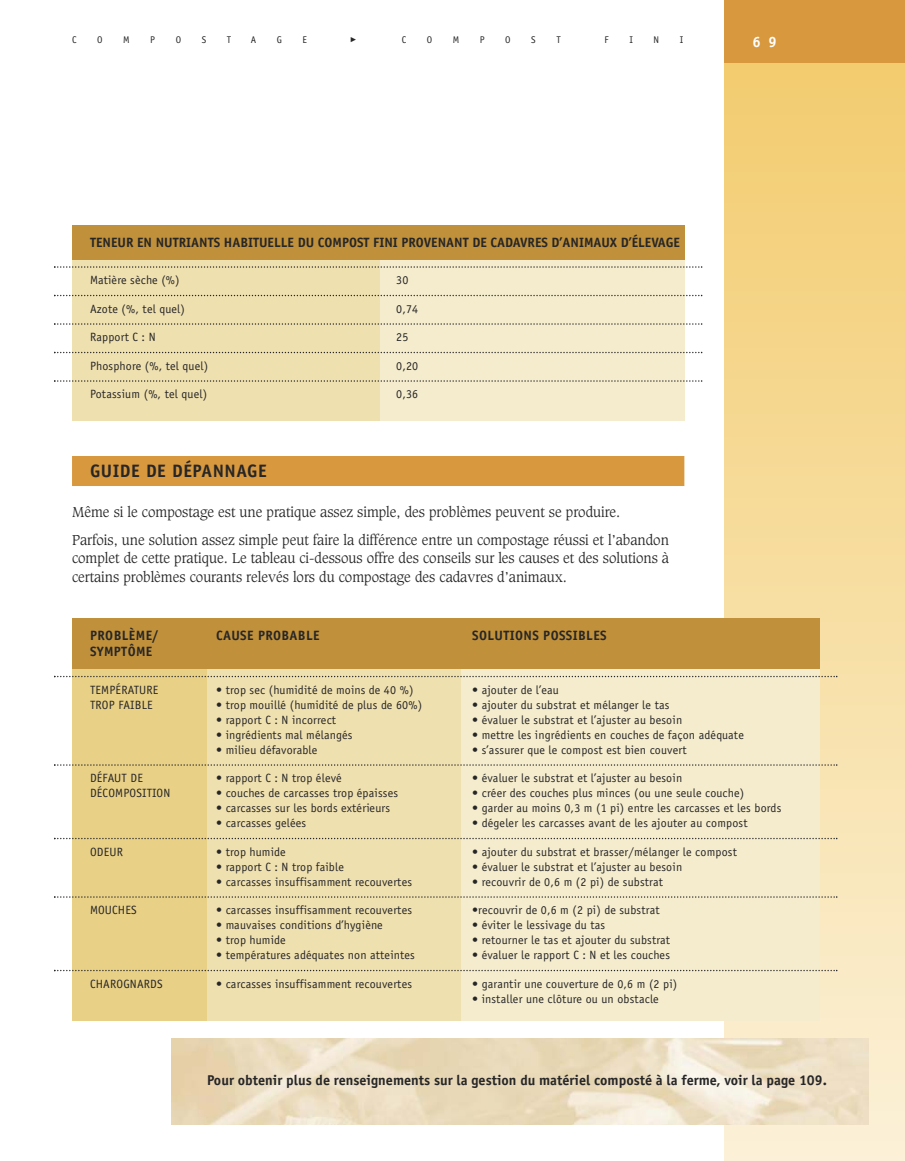
<style>
.page{position:relative;width:905px;height:1161px;background:#fff}
.page>*{position:absolute;margin:0;border:0;box-sizing:border-box;transform-origin:0 0}
.t1{font:700 18px "Officina Sans";letter-spacing:.03em;color:#272627}
.t2{font:700 15px "Officina Sans";color:#fff}
.t3{font:700 14.25px "Officina Sans";color:#272627}
.t4{font:300 13.8px/27.8px "Caxton";color:#272627}
.t5{font:700 13.5px "Officina Sans";color:#272627}
.t6{font:700 13.5px "Officina Sans";letter-spacing:.03em;color:#272627}
.t7{font:700 13.5px "Officina Sans";letter-spacing:.025em;color:#272627}
.t8{font:12px "Officina Sans";letter-spacing:.015em;color:#272627}
.t9{font:9.75px "Officina Sans";color:#272627}
</style>
<div class="page">
<div style="left:724px;top:63px;width:180px;height:1098px;background:linear-gradient(to bottom,#f3cc6f,#fbf1d8)"></div>
<div style="left:724px;top:0;width:180px;height:63px;background:#d8983e"></div>
<div style="left:72px;top:258px;width:307px;height:162px;background:#efe0af"></div>
<div style="left:379px;top:258px;width:305px;height:162px;background:#f5eccd"></div>
<div style="left:72px;top:225px;width:612px;height:35px;background:#c0913a"></div>
<svg style="left:54px;top:266px;width:648px;height:2px"></svg>
<svg style="left:54px;top:295px;width:648px;height:1px"></svg>
<svg style="left:54px;top:323px;width:648px;height:2px"></svg>
<svg style="left:54px;top:352px;width:648px;height:1px"></svg>
<svg style="left:54px;top:380px;width:648px;height:2px"></svg>
<div style="left:72px;top:456px;width:612px;height:30px;background:#d8983e"></div>
<div style="left:72px;top:651px;width:135px;height:370px;background:#e8d087"></div>
<div style="left:207px;top:651px;width:254px;height:370px;background:#efe0af"></div>
<div style="left:461px;top:651px;width:358px;height:370px;background:#f5eccd"></div>
<div style="left:72px;top:618px;width:747px;height:51px;background:#c0913a"></div>
<svg style="left:54px;top:676px;width:783px;height:1px"></svg>
<svg style="left:54px;top:764px;width:783px;height:2px"></svg>
<svg style="left:54px;top:838px;width:783px;height:1px"></svg>
<svg style="left:54px;top:896px;width:783px;height:2px"></svg>
<svg style="left:54px;top:970px;width:783px;height:1px"></svg>
<img style="left:171px;top:1038px;width:697px;height:86px">
<p class="t9" style="left:72px;top:36px;width:6px">C</p>
<p class="t9" style="left:97px;top:36px;width:7px">O</p>
<p class="t9" style="left:123px;top:36px;width:8px">M</p>
<p class="t9" style="left:150px;top:36px;width:6px">P</p>
<p class="t9" style="left:176px;top:36px;width:7px">O</p>
<p class="t9" style="left:202px;top:36px;width:6px">S</p>
<p class="t9" style="left:227px;top:36px;width:6px">T</p>
<p class="t9" style="left:251px;top:36px;width:7px">A</p>
<p class="t9" style="left:277px;top:36px;width:7px">G</p>
<p class="t9" style="left:302px;top:36px;width:6px">E</p>
<p class="t2" style="left:752px;top:36px;width:26px">6 9</p>
<p class="t9" style="left:401px;top:36px;width:6px">C</p>
<p class="t9" style="left:427px;top:36px;width:7px">O</p>
<p class="t9" style="left:453px;top:36px;width:8px">M</p>
<p class="t9" style="left:480px;top:36px;width:6px">P</p>
<p class="t9" style="left:505px;top:36px;width:7px">O</p>
<p class="t9" style="left:531px;top:36px;width:6px">S</p>
<p class="t9" style="left:556px;top:36px;width:6px">T</p>
<p class="t9" style="left:604px;top:36px;width:6px">F</p>
<p class="t9" style="left:629px;top:36px;width:5px">I</p>
<p class="t9" style="left:653px;top:36px;width:7px">N</p>
<p class="t9" style="left:679px;top:36px;width:5px">I</p>
<p class="t5" style="left:90px;top:237px;width:591px">TENEUR EN NUTRIANTS HABITUELLE DU COMPOST FINI PROVENANT DE CADAVRES D’ANIMAUX D’ÉLEVAGE</p>
<p class="t8" style="left:90px;top:276px;width:91px">Matière sèche (%)</p>
<p class="t8" style="left:396px;top:276px;width:14px">30</p>
<p class="t8" style="left:90px;top:304px;width:96px">Azote (%, tel quel)</p>
<p class="t8" style="left:396px;top:304px;width:24px">0,74</p>
<p class="t8" style="left:90px;top:333px;width:67px">Rapport C : N</p>
<p class="t8" style="left:396px;top:333px;width:14px">25</p>
<p class="t8" style="left:90px;top:361px;width:120px">Phosphore (%, tel quel)</p>
<p class="t8" style="left:396px;top:361px;width:24px">0,20</p>
<p class="t8" style="left:90px;top:390px;width:119px">Potassium (%, tel quel)</p>
<p class="t8" style="left:396px;top:390px;width:24px">0,36</p>
<h1 class="t1" style="left:90px;top:464px;width:178px">GUIDE DE DÉPANNAGE</h1>
<p class="t4" style="left:72px;top:499px;width:598px">Même si le compostage est une pratique assez simple, des problèmes peuvent se produire.<br>Parfois, une solution assez simple peut faire la différence entre un compostage réussi et l’abandon</p>
<p class="t4" style="left:72px;top:550px;width:598px;line-height:18.8px">complet de cette pratique. Le tableau ci-dessous offre des conseils sur les causes et des solutions à certains problèmes courants relevés lors du compostage des cadavres d’animaux.</p>
<p class="t6" style="left:90px;top:630px;width:70px">PROBLÈME/</p>
<p class="t6" style="left:216px;top:630px;width:105px">CAUSE PROBABLE</p>
<p class="t6" style="left:472px;top:630px;width:136px">SOLUTIONS POSSIBLES</p>
<p class="t7" style="left:90px;top:647px;width:64px">SYMPTÔME</p>
<p class="t8" style="left:90px;top:685px;width:70px">TEMPÉRATURE</p>
<p class="t8" style="left:216px;top:685px;width:199px">• trop sec (humidité de moins de 40 %)</p>
<p class="t8" style="left:472px;top:685px;width:88px">• ajouter de l’eau</p>
<p class="t8" style="left:90px;top:700px;width:64px">TROP FAIBLE</p>
<p class="t8" style="left:216px;top:700px;width:207px">• trop mouillé (humidité de plus de 60%)</p>
<p class="t8" style="left:472px;top:700px;width:199px">• ajouter du substrat et mélanger le tas</p>
<p class="t8" style="left:216px;top:715px;width:122px">• rapport C : N incorrect</p>
<p class="t8" style="left:472px;top:715px;width:211px">• évaluer le substrat et l’ajuster au besoin</p>
<p class="t8" style="left:216px;top:730px;width:138px">• ingrédients mal mélangés</p>
<p class="t8" style="left:472px;top:730px;width:273px">• mettre les ingrédients en couches de façon adéquate</p>
<p class="t8" style="left:216px;top:745px;width:103px">• milieu défavorable</p>
<p class="t8" style="left:472px;top:745px;width:216px">• s’assurer que le compost est bien couvert</p>
<p class="t8" style="left:90px;top:774px;width:54px">DÉFAUT DE</p>
<p class="t8" style="left:216px;top:774px;width:127px">• rapport C : N trop élevé</p>
<p class="t8" style="left:472px;top:774px;width:211px">• évaluer le substrat et l’ajuster au besoin</p>
<p class="t8" style="left:90px;top:789px;width:82px">DÉCOMPOSITION</p>
<p class="t8" style="left:216px;top:789px;width:183px">• couches de carcasses trop épaisses</p>
<p class="t8" style="left:472px;top:789px;width:273px">• créer des couches plus minces (ou une seule couche)</p>
<p class="t8" style="left:216px;top:804px;width:175px">• carcasses sur les bords extérieurs</p>
<p class="t8" style="left:472px;top:804px;width:311px">• garder au moins 0,3 m (1 pi) entre les carcasses et les bords</p>
<p class="t8" style="left:216px;top:819px;width:92px">• carcasses gelées</p>
<p class="t8" style="left:472px;top:819px;width:277px">• dégeler les carcasses avant de les ajouter au compost</p>
<p class="t8" style="left:90px;top:847px;width:34px">ODEUR</p>
<p class="t8" style="left:216px;top:847px;width:71px">• trop humide</p>
<p class="t8" style="left:472px;top:847px;width:266px">• ajouter du substrat et brasser/mélanger le compost</p>
<p class="t8" style="left:216px;top:862px;width:129px">• rapport C : N trop faible</p>
<p class="t8" style="left:472px;top:862px;width:211px">• évaluer le substrat et l’ajuster au besoin</p>
<p class="t8" style="left:216px;top:877px;width:197px">• carcasses insuffisamment recouvertes</p>
<p class="t8" style="left:472px;top:877px;width:192px">• recouvrir de 0,6 m (2 pi) de substrat</p>
<p class="t8" style="left:90px;top:906px;width:48px">MOUCHES</p>
<p class="t8" style="left:216px;top:906px;width:197px">• carcasses insuffisamment recouvertes</p>
<p class="t8" style="left:472px;top:906px;width:189px">•recouvrir de 0,6 m (2 pi) de substrat</p>
<p class="t8" style="left:216px;top:921px;width:168px">• mauvaises conditions d’hygiène</p>
<p class="t8" style="left:472px;top:921px;width:134px">• éviter le lessivage du tas</p>
<p class="t8" style="left:216px;top:936px;width:71px">• trop humide</p>
<p class="t8" style="left:472px;top:936px;width:199px">• retourner le tas et ajouter du substrat</p>
<p class="t8" style="left:216px;top:951px;width:200px">• températures adéquates non atteintes</p>
<p class="t8" style="left:472px;top:951px;width:199px">• évaluer le rapport C : N et les couches</p>
<p class="t8" style="left:90px;top:979px;width:74px">CHAROGNARDS</p>
<p class="t8" style="left:216px;top:979px;width:197px">• carcasses insuffisamment recouvertes</p>
<p class="t8" style="left:472px;top:979px;width:207px">• garantir une couverture de 0,6 m (2 pi)</p>
<p class="t8" style="left:472px;top:994px;width:188px">• installer une clôture ou un obstacle</p>
<p class="t3" style="left:207px;top:1075px;width:621px">Pour obtenir plus de renseignements sur la gestion du matériel composté à la ferme, voir la page 109.</p>
</div>
